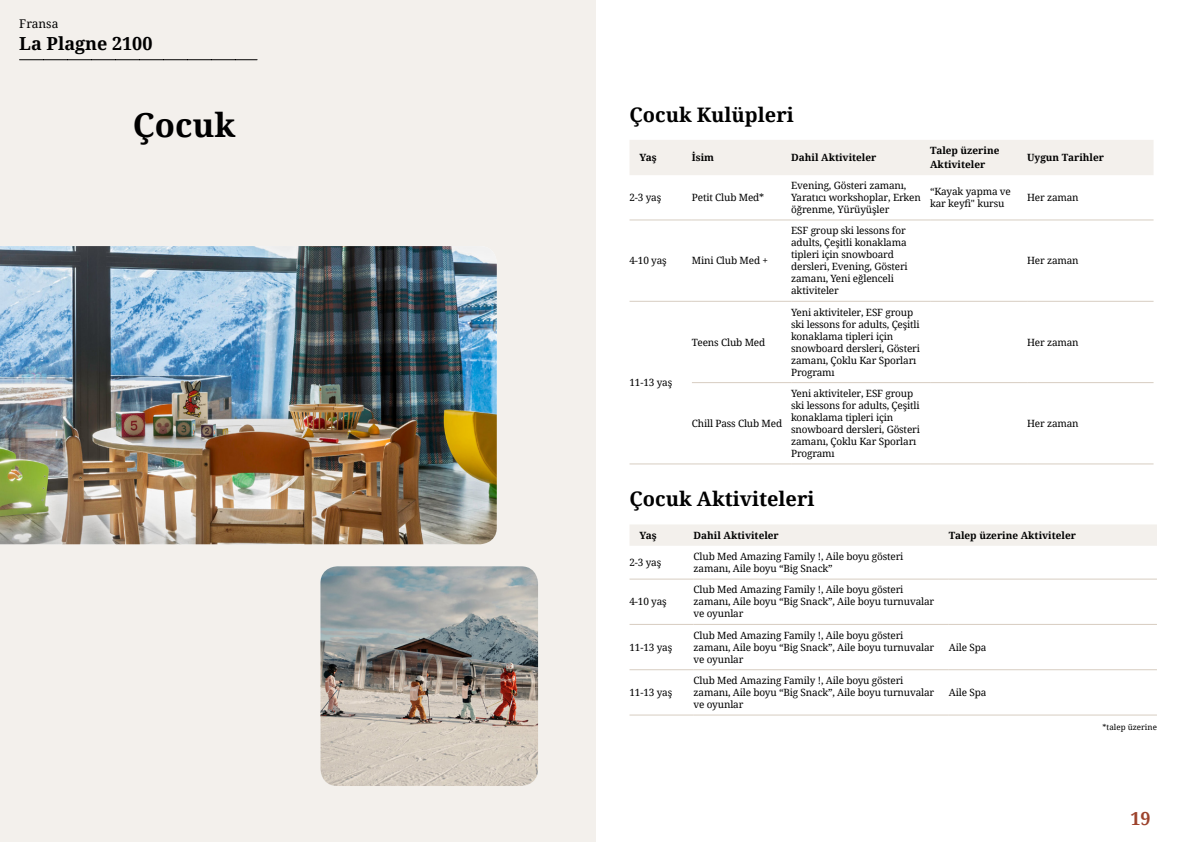
<style>
.page{position:relative;width:1191px;height:842px;background:#fff}
.page>*{position:absolute;margin:0;border:0;box-sizing:border-box;transform-origin:0 0}
.t1{font:700 33px "Noto Serif";color:#000}
.t2{font:700 20px "Noto Serif";color:#000}
.t3{font:700 18px "Noto Serif";color:#000}
.t4{font:700 18px "Noto Serif";color:#9d432c}
.t5{font:12px "Noto Serif";color:#000}
.t6{font:10px/12px "Noto Serif";letter-spacing:-.015em;color:#000}
.t7{font:700 10px/14px "Noto Serif";color:#000}
.t8{font:8px "Noto Serif";color:#000}
</style>
<div class="page">
<div style="left:0;top:0;width:595px;height:842px;background:#f3f0ec"></div>
<img style="left:0;top:246px;width:497px;height:298px">
<img style="left:320px;top:566px;width:218px;height:220px">
<svg style="left:20px;top:59px;width:237px;height:1px"></svg>
<div style="left:630px;top:140px;width:523px;height:35px;background:#f3f0ec"></div>
<hr style="left:629px;top:463px;width:63px;height:1px;background:#d7cdc1">
<hr style="left:629px;top:219px;width:63px;height:1px;background:#d7cdc1">
<hr style="left:692px;top:219px;width:99px;height:1px;background:#d7cdc1">
<hr style="left:791px;top:219px;width:139px;height:1px;background:#d7cdc1">
<hr style="left:930px;top:219px;width:97px;height:1px;background:#d7cdc1">
<hr style="left:1027px;top:219px;width:126px;height:1px;background:#d7cdc1">
<hr style="left:629px;top:301px;width:63px;height:1px;background:#d7cdc1">
<hr style="left:692px;top:301px;width:99px;height:1px;background:#d7cdc1">
<hr style="left:791px;top:301px;width:139px;height:1px;background:#d7cdc1">
<hr style="left:930px;top:301px;width:97px;height:1px;background:#d7cdc1">
<hr style="left:1027px;top:301px;width:126px;height:1px;background:#d7cdc1">
<hr style="left:692px;top:382px;width:99px;height:1px;background:#d7cdc1">
<hr style="left:791px;top:382px;width:139px;height:1px;background:#d7cdc1">
<hr style="left:930px;top:382px;width:97px;height:1px;background:#d7cdc1">
<hr style="left:1027px;top:382px;width:126px;height:1px;background:#d7cdc1">
<hr style="left:692px;top:463px;width:99px;height:1px;background:#d7cdc1">
<hr style="left:791px;top:463px;width:139px;height:1px;background:#d7cdc1">
<hr style="left:930px;top:463px;width:97px;height:1px;background:#d7cdc1">
<hr style="left:1027px;top:463px;width:126px;height:1px;background:#d7cdc1">
<div style="left:630px;top:524px;width:527px;height:22px;background:#f3f0ec"></div>
<hr style="left:629px;top:579px;width:64px;height:1px;background:#d7cdc1">
<hr style="left:693px;top:579px;width:255px;height:1px;background:#d7cdc1">
<hr style="left:948px;top:579px;width:209px;height:1px;background:#d7cdc1">
<hr style="left:629px;top:624px;width:64px;height:1px;background:#d7cdc1">
<hr style="left:693px;top:624px;width:255px;height:1px;background:#d7cdc1">
<hr style="left:948px;top:624px;width:209px;height:1px;background:#d7cdc1">
<hr style="left:629px;top:669px;width:64px;height:1px;background:#d7cdc1">
<hr style="left:693px;top:669px;width:255px;height:1px;background:#d7cdc1">
<hr style="left:948px;top:669px;width:209px;height:1px;background:#d7cdc1">
<hr style="left:629px;top:714px;width:64px;height:1px;background:#d7cdc1">
<hr style="left:693px;top:714px;width:255px;height:1px;background:#d7cdc1">
<hr style="left:948px;top:714px;width:209px;height:1px;background:#d7cdc1">
<p class="t5" style="left:19px;top:16px;width:41px">Fransa</p>
<h3 class="t3" style="left:19px;top:31px;width:135px">La Plagne 2100</h3>
<h1 class="t1" style="left:133px;top:102px;width:104px">Çocuk</h1>
<h2 class="t2" style="left:629px;top:100px;width:166px">Çocuk Kulüpleri</h2>
<p class="t7" style="left:639px;top:150px;width:19px">Yaş</p>
<p class="t7" style="left:692px;top:150px;width:24px">İsim</p>
<p class="t7" style="left:791px;top:150px;width:87px">Dahil Aktiviteler</p>
<p class="t7" style="left:930px;top:143px;width:71px">Talep üzerine<br>Aktiviteler</p>
<p class="t7" style="left:1027px;top:150px;width:78px">Uygun Tarihler</p>
<p class="t6" style="left:629px;top:191px;width:33px">2-3 yaş</p>
<p class="t6" style="left:692px;top:191px;width:74px">Petit Club Med*</p>
<p class="t6" style="left:791px;top:179px;width:131px">Evening, Gösteri zamanı,<br>Yaratıcı workshoplar, Erken öğrenme, Yürüyüşler</p>
<p class="t6" style="left:930px;top:185px;width:82px">“Kayak yapma ve kar keyfi" kursu</p>
<p class="t6" style="left:1027px;top:191px;width:53px">Her zaman</p>
<p class="t6" style="left:629px;top:254px;width:39px">4-10 yaş</p>
<p class="t6" style="left:692px;top:254px;width:78px">Mini Club Med +</p>
<p class="t6" style="left:791px;top:224px;width:118px">ESF group ski lessons for adults, Çeşitli konaklama tipleri için snowboard dersleri, Evening, Gösteri zamanı, Yeni eğlenceli aktiviteler</p>
<p class="t6" style="left:1027px;top:254px;width:53px">Her zaman</p>
<p class="t6" style="left:629px;top:376px;width:44px">11-13 yaş</p>
<p class="t6" style="left:692px;top:335px;width:75px">Teens Club Med</p>
<p class="t6" style="left:692px;top:417px;width:92px">Chill Pass Club Med</p>
<p class="t6" style="left:791px;top:305px;width:130px">Yeni aktiviteler, ESF group ski lessons for adults, Çeşitli konaklama tipleri için snowboard dersleri, Gösteri zamanı, Çoklu Kar Sporları<br>Programı</p>
<p class="t6" style="left:791px;top:387px;width:130px">Yeni aktiviteler, ESF group ski lessons for adults, Çeşitli konaklama tipleri için snowboard dersleri, Gösteri zamanı, Çoklu Kar Sporları<br>Programı</p>
<p class="t6" style="left:1027px;top:335px;width:53px">Her zaman</p>
<p class="t6" style="left:1027px;top:417px;width:53px">Her zaman</p>
<h2 class="t2" style="left:629px;top:485px;width:186px">Çocuk Aktiviteleri</h2>
<p class="t7" style="left:639px;top:528px;width:19px">Yaş</p>
<p class="t7" style="left:693px;top:528px;width:87px">Dahil Aktiviteler</p>
<p class="t7" style="left:948px;top:528px;width:129px">Talep üzerine Aktiviteler</p>
<p class="t6" style="left:629px;top:556px;width:33px">2-3 yaş</p>
<p class="t6" style="left:693px;top:550px;width:211px">Club Med Amazing Family !, Aile boyu gösteri zamanı, Aile boyu “Big Snack”</p>
<p class="t6" style="left:629px;top:595px;width:39px">4-10 yaş</p>
<p class="t6" style="left:693px;top:583px;width:242px">Club Med Amazing Family !, Aile boyu gösteri zamanı, Aile boyu “Big Snack”, Aile boyu turnuvalar ve oyunlar</p>
<p class="t6" style="left:629px;top:641px;width:44px">11-13 yaş</p>
<p class="t6" style="left:629px;top:686px;width:44px">11-13 yaş</p>
<p class="t6" style="left:693px;top:629px;width:242px">Club Med Amazing Family !, Aile boyu gösteri zamanı, Aile boyu “Big Snack”, Aile boyu turnuvalar ve oyunlar</p>
<p class="t6" style="left:693px;top:674px;width:242px">Club Med Amazing Family !, Aile boyu gösteri zamanı, Aile boyu “Big Snack”, Aile boyu turnuvalar ve oyunlar</p>
<p class="t6" style="left:948px;top:641px;width:39px">Aile Spa</p>
<p class="t6" style="left:948px;top:686px;width:39px">Aile Spa</p>
<p class="t8" style="left:1102px;top:721px;width:56px">*talep üzerine</p>
<h3 class="t4" style="left:1130px;top:806px;width:22px">19</h3>
</div>
